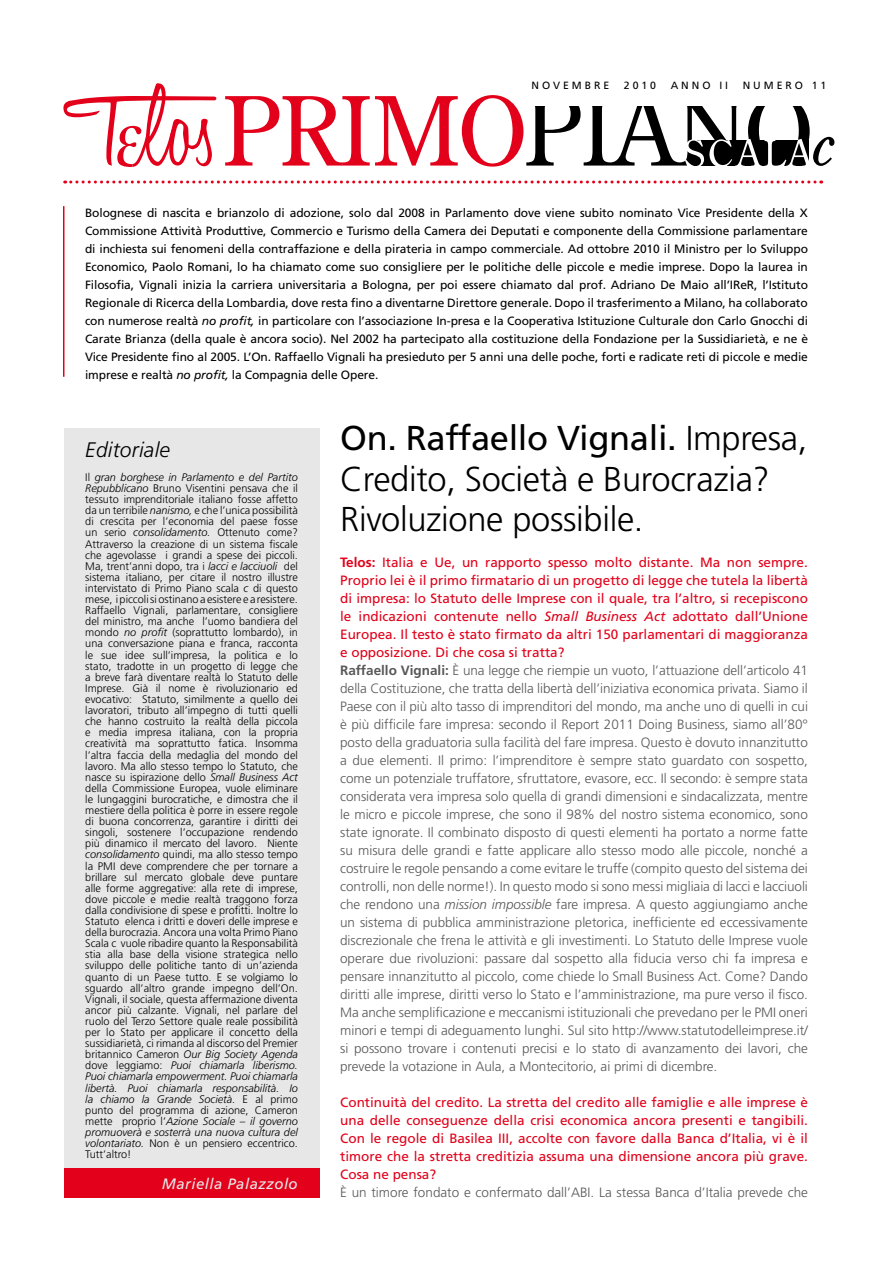
<style>
.page{position:relative;width:893px;height:1263px;background:#fff}
.page>*{position:absolute;margin:0;border:0;box-sizing:border-box;transform-origin:0 0}
.t1{font:300 34.5px/40.5px "Frutiger";letter-spacing:-.01em;color:#000}
.t2{font:italic 300 21px "Frutiger";letter-spacing:.01em;color:#000}
.t3{font:italic 15px "Frutiger";letter-spacing:.03em;color:#e7e7e8}
.t4{font:300 13.5px/18px "Frutiger";letter-spacing:-.005em;color:#58585a}
.t5{font:13.5px/18px "Frutiger";color:#e2001a;text-align:justify}
.t6{font:12px/18px "Frutiger";letter-spacing:-.01em;color:#000;text-align:justify}
.t7{font:300 10.95px/11.1px "Frutiger";color:#000;text-align:justify}
.t8{font:10.5px "Frutiger";color:#000}
.s1{font-style:italic}
.s2{font-weight:400}
.s3{font-weight:700;color:#e2001a}
.s4{font-weight:400;color:#e2001a}
.s5{font-weight:400;font-style:italic;color:#e2001a}
.s6{font-weight:700}
</style>
<div class="page">
<svg style="left:65px;top:180px;width:757px;height:3px"></svg>
<hr style="left:63px;top:206px;width:1px;height:171px;background:#e2001a">
<div style="left:64px;top:428px;width:255px;height:743px;background:#e7e7e8"></div>
<div style="left:64px;top:1168px;width:255px;height:30px;background:#e2001a"></div>
<svg style="left:225px;top:95px;width:609px;height:72px"></svg>
<div style="left:524px;top:93px;width:279px;height:12px;background:#fff"></div>
<svg style="left:63px;top:83px;width:153px;height:84px"></svg>
<p class="t8" style="left:531px;top:79px;width:11px">novembre</p>
<p class="t8" style="left:624px;top:79px;width:34px">2010</p>
<p class="t8" style="left:671px;top:79px;width:11px">anno</p>
<p class="t8" style="left:719px;top:79px;width:10px">I I</p>
<p class="t8" style="left:743px;top:79px;width:11px">numero</p>
<p class="t8" style="left:812px;top:79px;width:16px">1 1</p>
<p class="t6" style="left:85px;top:203px;width:724px">Bolognese di nascita e brianzolo di adozione, solo dal 2008 in Parlamento dove viene subito nominato Vice Presidente della X Commissione Attività Produttive, Commercio e Turismo della Camera dei Deputati e componente della Commissione parlamentare di inchiesta sui fenomeni della contraffazione e della pirateria in campo commerciale. Ad ottobre 2010 il Ministro per lo Sviluppo Economico, Paolo Romani, lo ha chiamato come suo consigliere per le politiche delle piccole e medie imprese. Dopo la laurea in Filosofia, Vignali inizia la carriera universitaria a Bologna, per poi essere chiamato dal prof. Adriano De Maio all’IReR, l’Istituto Regionale di Ricerca della Lombardia, dove resta fino a diventarne Direttore generale. Dopo il trasferimento a Milano, ha collaborato con numerose realtà <span class="s1">no profit,</span> in particolare con l’associazione In-presa e la Cooperativa Istituzione Culturale don Carlo Gnocchi di Carate Brianza (della quale è ancora socio). Nel 2002 ha partecipato alla costituzione della Fondazione per la Sussidiarietà, e ne è Vice Presidente fino al 2005. L’On. Raffaello Vignali ha presieduto per 5 anni una delle poche, forti e radicate reti di piccole e medie imprese e realtà <span class="s1">no profit,</span> la Compagnia delle Opere.</p>
<h2 class="t2" style="left:85px;top:438px;width:86px">Editoriale</h2>
<p class="t7" style="left:85px;top:472px;width:214px">Il <span class="s1">gran borghese in Parlamento e del Partito Repubblicano</span> Bruno Visentini pensava che il tessuto imprenditoriale italiano fosse affetto da un terribile <span class="s1">nanismo,</span> e che l’unica possibilità di crescita per l’economia del paese fosse un serio <span class="s1">consolidamento.</span> Ottenuto come?<br>Attraverso la creazione di un sistema fiscale che agevolasse i grandi a spese dei piccoli.<br>Ma, trent’anni dopo, tra i <span class="s1">lacci e lacciuoli</span> del sistema italiano, per citare il nostro illustre intervistato di Primo Piano scala <span class="s1">c</span> di questo mese, i piccoli si ostinano a esistere e a resistere.<br>Raffaello Vignali, parlamentare, consigliere del ministro, ma anche l’uomo bandiera del mondo <span class="s1">no profit</span> (soprattutto lombardo), in una conversazione piana e franca, racconta le sue idee sull’impresa, la politica e lo stato, tradotte in un progetto di legge che a breve farà diventare realtà lo Statuto delle Imprese. Già il nome è rivoluzionario ed evocativo: Statuto, similmente a quello dei lavoratori, tributo all’impegno di tutti quelli che hanno costruito la realtà della piccola e media impresa italiana, con la propria creatività ma soprattutto fatica. Insomma l’altra faccia della medaglia del mondo del lavoro. Ma allo stesso tempo lo Statuto, che nasce su ispirazione dello <span class="s1">Small Business Act </span>della Commissione Europea, vuole eliminare le lungaggini burocratiche, e dimostra che il mestiere della politica è porre in essere regole di buona concorrenza, garantire i diritti dei singoli, sostenere l’occupazione rendendo più dinamico il mercato del lavoro. Niente <span class="s1">consolidamento</span> quindi, ma allo stesso tempo la PMI deve comprendere che per tornare a brillare sul mercato globale deve puntare alle forme aggregative: alla rete di imprese, dove piccole e medie realtà traggono forza dalla condivisione di spese e profitti. Inoltre lo Statuto elenca i dritti e doveri delle imprese e della burocrazia. Ancora una volta Primo Piano Scala c vuole ribadire quanto la Responsabilità stia alla base della visione strategica nello sviluppo delle politiche tanto di un’azienda quanto di un Paese tutto. E se volgiamo lo sguardo all’altro grande impegno dell’On.<br>Vignali, il sociale, questa affermazione diventa ancor più calzante. Vignali, nel parlare del ruolo del Terzo Settore quale reale possibilità per lo Stato per applicare il concetto della sussidiarietà, ci rimanda al discorso del Premier britannico Cameron <span class="s1">Our Big Society Agenda </span>dove leggiamo: <span class="s1">Puoi chiamarla liberismo.<br>Puoi chiamarla empowerment. Puoi chiamarla libertà. Puoi chiamarla responsabilità. Io la chiamo la Grande Società.</span> E al primo punto del programma di azione, Cameron mette proprio l’<span class="s1">Azione Sociale – il governo promuoverà e sosterrà una nuova cultura del volontariato.</span> Non è un pensiero eccentrico.<br>Tutt’altro!</p>
<h3 class="t3" style="left:162px;top:1175px;width:138px">Mariella Palazzolo</h3>
<h1 class="t1" style="left:340px;top:418px;width:469px"><span class="s2">On. Raffaello Vignali.</span> Impresa,<br>Credito, Società e Burocrazia?<br>Rivoluzione possibile.</h1>
<p class="t4" style="left:340px;top:553px;width:469px"><span class="s3">Telos:</span> <span class="s4">Italia e Ue, un rapporto spesso molto distante. Ma non sempre.<br>Proprio lei è il primo firmatario di un progetto di legge che tutela la libertà di impresa: lo Statuto delle Imprese con il quale, tra l’altro, si recepiscono le indicazioni contenute nello</span> <span class="s5">Small Business Act</span> <span class="s4">adottato dall’Unione Europea. Il testo è stato firmato da altri 150 parlamentari di maggioranza e opposizione. Di che cosa si tratta?<br></span><span class="s6">Raffaello Vignali:</span> È una legge che riempie un vuoto, l’attuazione dell’articolo 41 della Costituzione, che tratta della libertà dell’iniziativa economica privata. Siamo il Paese con il più alto tasso di imprenditori del mondo, ma anche uno di quelli in cui è più difficile fare impresa: secondo il Report 2011 Doing Business, siamo all’80° posto della graduatoria sulla facilità del fare impresa. Questo è dovuto innanzitutto a due elementi. Il primo: l’imprenditore è sempre stato guardato con sospetto, come un potenziale truffatore, sfruttatore, evasore, ecc. Il secondo: è sempre stata considerata vera impresa solo quella di grandi dimensioni e sindacalizzata, mentre le micro e piccole imprese, che sono il 98% del nostro sistema economico, sono state ignorate. Il combinato disposto di questi elementi ha portato a norme fatte su misura delle grandi e fatte applicare allo stesso modo alle piccole, nonché a costruire le regole pensando a come evitare le truffe (compito questo del sistema dei controlli, non delle norme!). In questo modo si sono messi migliaia di lacci e lacciuoli che rendono una <span class="s1">mission impossible</span> fare impresa. A questo aggiungiamo anche un sistema di pubblica amministrazione pletorica, inefficiente ed eccessivamente discrezionale che frena le attività e gli investimenti. Lo Statuto delle Imprese vuole operare due rivoluzioni: passare dal sospetto alla fiducia verso chi fa impresa e pensare innanzitutto al piccolo, come chiede lo Small Business Act. Come? Dando diritti alle imprese, diritti verso lo Stato e l’amministrazione, ma pure verso il fisco.<br>Ma anche semplificazione e meccanismi istituzionali che prevedano per le PMI oneri minori e tempi di adeguamento lunghi. Sul sito http://www.statutodelleimprese.it/ si possono trovare i contenuti precisi e lo stato di avanzamento dei lavori, che prevede la votazione in Aula, a Montecitorio, ai primi di dicembre.</p>
<p class="t5" style="left:340px;top:1093px;width:469px">Continuità del credito. La stretta del credito alle famiglie e alle imprese è una delle conseguenze della crisi economica ancora presenti e tangibili.<br>Con le regole di Basilea III, accolte con favore dalla Banca d’Italia, vi è il timore che la stretta creditizia assuma una dimensione ancora più grave.<br>Cosa ne pensa?</p>
<p class="t4" style="left:340px;top:1183px;width:469px">È un timore fondato e confermato dall’ABI. La stessa Banca d’Italia prevede che</p>
</div>
